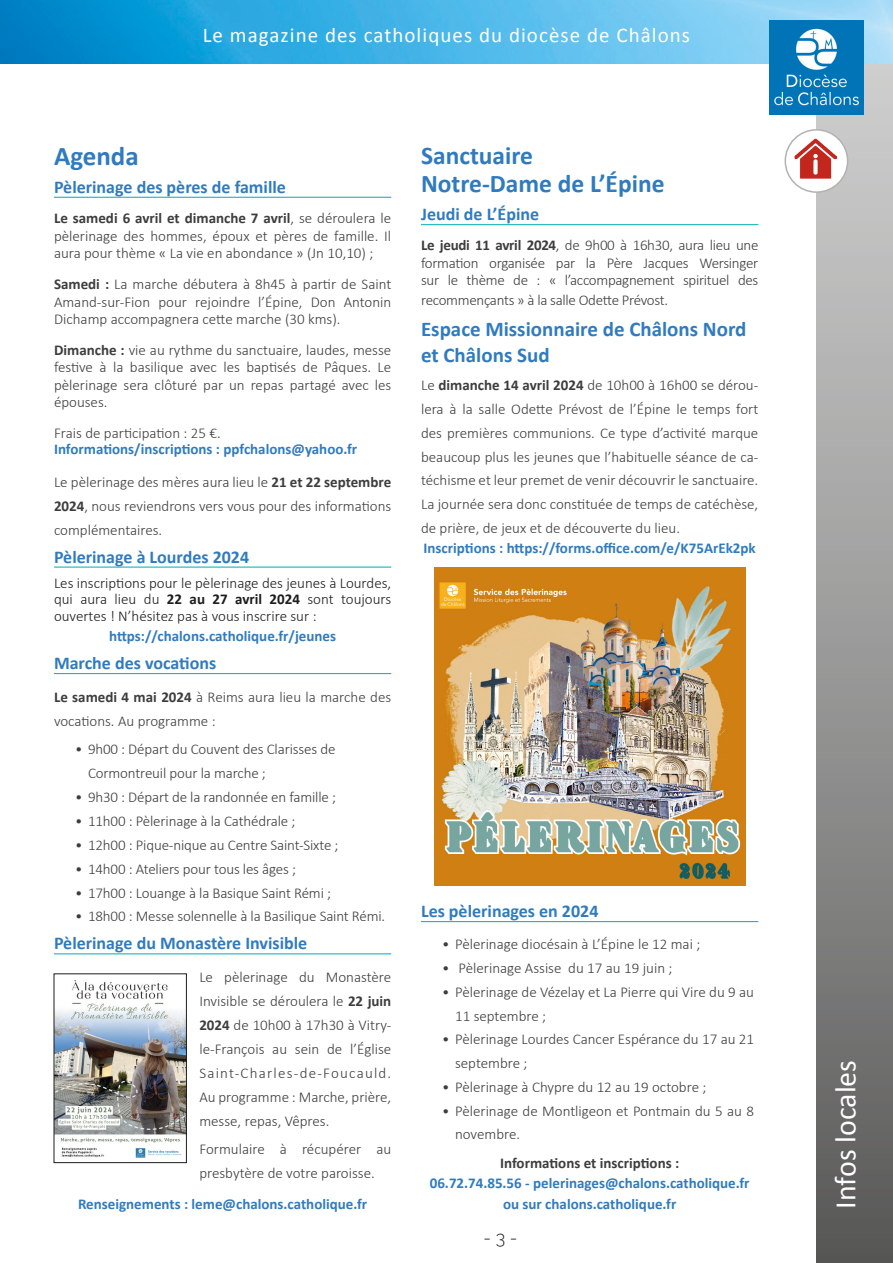
<style>
.page{position:relative;width:893px;height:1263px;background:#fff}
.page>*{position:absolute;margin:0;border:0;box-sizing:border-box;transform-origin:0 0}
.rubriques{font:30px "Calibri";color:#fff}
.Titres_courants{font:700 27px "Calibri";color:#307bbf}
.Titres_courants-2{font:700 25.5px/28.8px "Calibri";color:#307bbf}
.Titres_courants-3{font:700 21px/26.7px "Calibri";color:#307bbf}
.t1{font:21px "Calibri";letter-spacing:.05em;color:#fff}
.petit_titre{font:700 18px "Calibri";color:#307bbf}
.t2{font:300 18px "Raleway";color:#1d1d1b}
.Texte_courant{font:300 15px/24px "Calibri";color:#3d3d3c}
.Titres_courants-4{font:300 15px/17.7px "Calibri";color:#3d3d3c;text-align:justify}
.url_bleue{font:700 15px "Calibri";color:#307bbf}
.Texte_courant-2{font:300 15px/16.5px "Calibri";color:#1d1d1b;text-align:justify}
.Titres_courants-5{font:700 15px/16.5px "Calibri";color:#307bbf}
.Titres_courants-6{font:300 15px "Calibri";letter-spacing:-.02em;color:#3d3d3c}
.Texte_courant_gras{font:700 15px "Calibri";color:#3d3d3c}
.s1{font-weight:700}
.s2{font-weight:300;color:#3d3d3c}
</style>
<div class="page">
<div style="left:816px;top:0;width:77px;height:1262px;background:linear-gradient(to bottom,#d8d8d8,#5c5b5b)"></div>
<img style="left:0;top:0;width:893px;height:63px">
<hr style="left:54px;top:197px;width:337px;height:1px;background:#00adae">
<hr style="left:54px;top:567px;width:337px;height:1px;background:#00adae">
<hr style="left:54px;top:673px;width:337px;height:1px;background:#00adae">
<hr style="left:54px;top:954px;width:337px;height:1px;background:#00adae">
<hr style="left:421px;top:224px;width:337px;height:1px;background:#00adae">
<hr style="left:421px;top:921px;width:337px;height:1px;background:#00adae">
<img style="left:56px;top:980px;width:129px;height:178px">
<div style="left:54px;top:974px;width:133px;height:189px;border:1px solid #1d1d1b"></div>
<img style="left:434px;top:567px;width:311px;height:318px">
<img style="left:770px;top:21px;width:93px;height:93px">
<div style="left:785px;top:130px;width:63px;height:62px;background:#fff;border-radius:50%"></div>
<img style="left:794px;top:137px;width:43px;height:42px">
<div style="left:784px;top:129px;width:64px;height:64px;border:2px solid #b2b2b2;border-radius:50%"></div>
<h3 class="t1" style="left:203px;top:20px;width:489px">Le magazine des catholiques du diocèse de Châlons</h3>
<p class="Titres_courants" style="left:54px;top:137px;width:86px">Agenda</p>
<p class="petit_titre" style="left:54px;top:174px;width:233px">Pèlerinage des pères de famille</p>
<p class="Titres_courants-4" style="left:54px;top:209px;width:339px"><span class="s1">Le samedi 6 avril et dimanche 7 avril</span>, se déroulera le pèlerinage des hommes, époux et pères de famille. Il aura pour thème « La vie en abondance » (Jn 10,10) ;</p>
<p class="Titres_courants-4" style="left:54px;top:275px;width:339px"><span class="s1">Samedi :</span> La marche débutera à 8h45 à partir de Saint Amand-sur-Fion pour rejoindre l’Épine, Don Antonin Dichamp accompagnera cette marche (30 kms).</p>
<p class="Titres_courants-4" style="left:54px;top:341px;width:339px"><span class="s1">Dimanche :</span> vie au rythme du sanctuaire, laudes, messe festive à la basilique avec les baptisés de Pâques. Le pèlerinage sera clôturé par un repas partagé avec les épouses.</p>
<p class="Titres_courants-5" style="left:54px;top:424px;width:305px"><span class="s2">Frais de participation : 25 €.<br></span>Informations/inscriptions : ppfchalons@yahoo.fr</p>
<p class="Texte_courant" style="left:54px;top:470px;width:339px;text-align:justify">Le pèlerinage des mères aura lieu le <span class="s1">21 et 22 septembre 2024</span>, nous reviendrons vers vous pour des informations complémentaires.</p>
<p class="petit_titre" style="left:54px;top:544px;width:197px">Pèlerinage à Lourdes 2024</p>
<p class="Texte_courant-2" style="left:54px;top:574px;width:339px">Les inscriptions pour le pèlerinage des jeunes à Lourdes, qui aura lieu du <span class="s1">22 au 27 avril 2024</span> sont toujours ouvertes ! N’hésitez pas à vous inscrire sur :</p>
<p class="url_bleue" style="left:109px;top:626px;width:228px">https://chalons.catholique.fr/jeunes</p>
<p class="petit_titre" style="left:54px;top:650px;width:164px">Marche des vocations</p>
<p class="Texte_courant" style="left:54px;top:684px;width:339px"><span class="s1">Le samedi 4 mai 2024</span> à Reims aura lieu la marche des vocations. Au programme :</p>
<p class="Texte_courant" style="left:88px;top:737px;width:249px;text-indent:-13px">• 9h00 : Départ du Couvent des Clarisses de<br>Cormontreuil pour la marche ;</p>
<p class="Texte_courant" style="left:75px;top:784px;width:262px">• 9h30 : Départ de la randonnée en famille ;</p>
<p class="Texte_courant" style="left:75px;top:808px;width:222px">• 11h00 : Pèlerinage à la Cathédrale ;</p>
<p class="Texte_courant" style="left:75px;top:832px;width:265px">• 12h00 : Pique-nique au Centre Saint-Sixte ;</p>
<p class="Texte_courant" style="left:75px;top:856px;width:222px">• 14h00 : Ateliers pour tous les âges ;</p>
<p class="Texte_courant" style="left:75px;top:880px;width:257px">• 17h00 : Louange à la Basique Saint Rémi ;</p>
<p class="Texte_courant" style="left:75px;top:904px;width:312px">• 18h00 : Messe solennelle à la Basilique Saint Rémi.</p>
<p class="petit_titre" style="left:54px;top:931px;width:255px">Pèlerinage du Monastère Invisible</p>
<p class="Texte_courant" style="left:199px;top:965px;width:193px;text-align:justify">Le pèlerinage du Monastère Invisible se déroulera le <span class="s1">22 juin 2024</span> de 10h00 à 17h30 à Vitry&shy;le-François au sein de l’Église Saint-Charles-de-Foucauld.<br>Au programme : Marche, prière, messe, repas, Vêpres.</p>
<p class="Texte_courant" style="left:199px;top:1137px;width:193px">Formulaire à récupérer au presbytère de votre paroisse.</p>
<p class="url_bleue" style="left:78px;top:1193px;width:291px">Renseignements : leme@chalons.catholique.fr</p>
<p class="Titres_courants-2" style="left:421px;top:140px;width:245px">Sanctuaire<br>Notre-Dame de L’Épine</p>
<p class="petit_titre" style="left:421px;top:202px;width:120px">Jeudi de L’Épine</p>
<p class="Titres_courants-4" style="left:421px;top:237px;width:339px"><span class="s1">Le jeudi 11 avril 2024</span>, de 9h00 à 16h30, aura lieu une formation organisée par la Père Jacques Wersinger sur le thème de : « l’accompagnement spirituel des</p>
<p class="Titres_courants-6" style="left:421px;top:290px;width:248px">recommençants » à la salle Odette Prévost.</p>
<p class="Titres_courants-3" style="left:421px;top:315px;width:327px">Espace Missionnaire de Châlons Nord et Châlons Sud</p>
<p class="Texte_courant" style="left:421px;top:373px;width:339px;text-align:justify">Le <span class="s1">dimanche 14 avril 2024</span> de 10h00 à 16h00 se dérou&shy;lera à la salle Odette Prévost de l’Épine le temps fort des premières communions. Ce type d’activité marque beaucoup plus les jeunes que l’habituelle séance de ca&shy;téchisme et leur premet de venir découvrir le sanctuaire.<br>La journée sera donc constituée de temps de catéchèse, de prière, de jeux et de découverte du lieu.</p>
<p class="url_bleue" style="left:424px;top:538px;width:334px">Inscriptions : https://forms.office.com/e/K75ArEk2pk</p>
<p class="petit_titre" style="left:421px;top:898px;width:179px">Les pèlerinages en 2024</p>
<p class="Texte_courant" style="left:442px;top:932px;width:260px">• Pèlerinage diocésain à L’Épine le 12 mai ;</p>
<p class="Texte_courant" style="left:442px;top:956px;width:232px">• Pèlerinage Assise du 17 au 19 juin ;</p>
<p class="Texte_courant" style="left:455px;top:980px;width:300px;text-indent:-13px">• Pèlerinage de Vézelay et La Pierre qui Vire du 9 au<br>11 septembre ;</p>
<p class="Texte_courant" style="left:455px;top:1027px;width:300px;text-indent:-13px">• Pèlerinage Lourdes Cancer Espérance du 17 au 21 septembre ;</p>
<p class="Texte_courant" style="left:442px;top:1075px;width:266px">• Pèlerinage à Chypre du 12 au 19 octobre ;</p>
<p class="Texte_courant" style="left:455px;top:1099px;width:300px;text-indent:-13px">• Pèlerinage de Montligeon et Pontmain du 5 au 8 novembre.</p>
<p class="Texte_courant_gras" style="left:500px;top:1152px;width:181px">Informations et inscriptions :</p>
<p class="url_bleue" style="left:430px;top:1172px;width:321px">06.72.74.85.56 - pelerinages@chalons.catholique.fr</p>
<p class="url_bleue" style="left:503px;top:1193px;width:175px">ou sur chalons.catholique.fr</p>
<p class="t2" style="left:483px;top:1227px;width:35px">- 3 -</p>
<p class="rubriques" style="left:825px;top:1209px;width:151px;rotate:-90deg">Infos locales</p>
</div>
